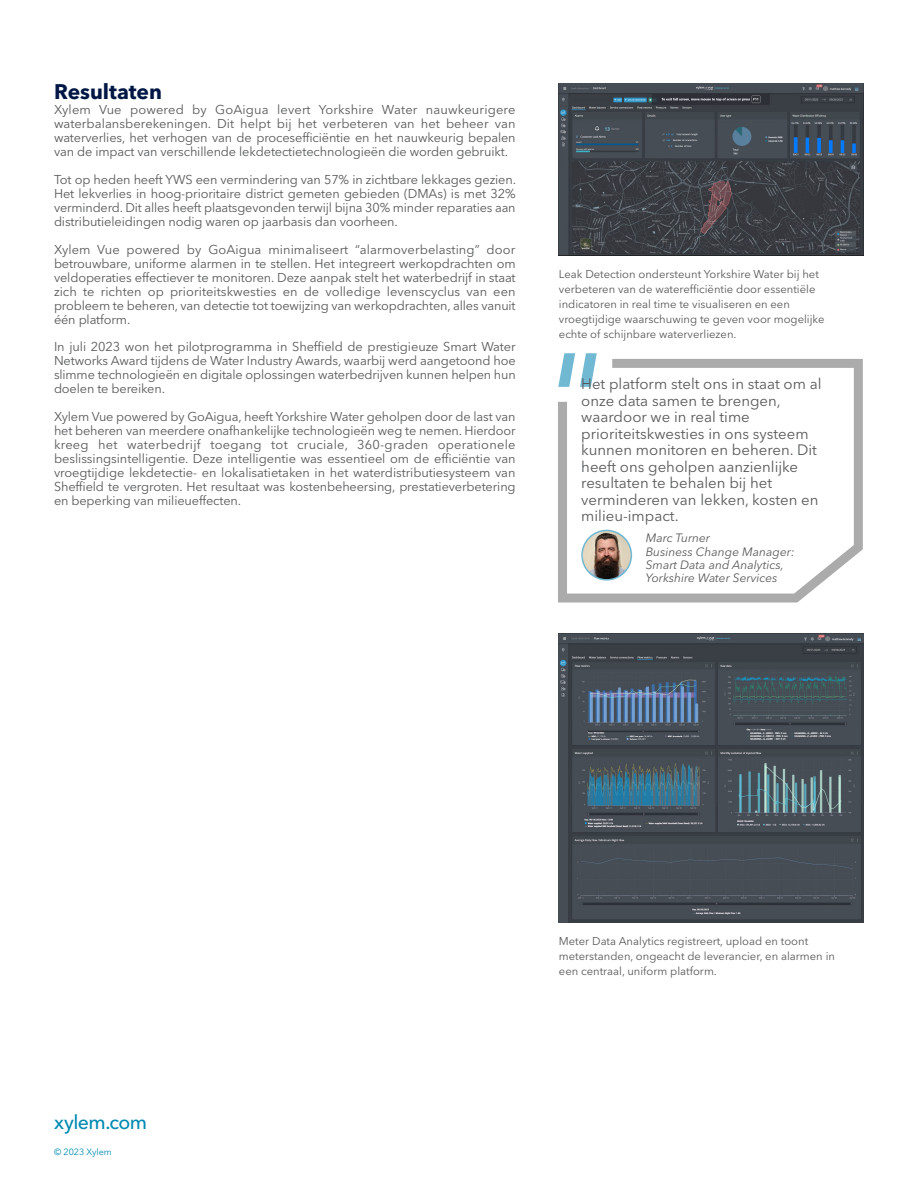
<style>
.page{position:relative;width:918px;height:1188px;background:#fff}
.page>*{position:absolute;margin:0;border:0;box-sizing:border-box;transform-origin:0 0}
.t1{font:italic 500 135px "Avenir Next";color:#71b9d3}
.Body_text{font:700 21px "Avenir Next LT Pro";color:#001745}
.Basic_Formatting{font:500 19.5px "Avenir Next LT Pro";letter-spacing:-.03em;color:#008ab2}
.Body_text-2{font:15px/16.5px "Avenir Next LT Pro";color:#58595b}
.Body_text-3{font:12.75px/14px "Avenir Next LT Pro";letter-spacing:-.01em;color:#58595b;text-align:justify}
.Body_text-4{font:italic 12px "Avenir Next LT Pro";color:#58595b}
.small_body_text{font:11.25px/15px "Avenir Next LT Pro";color:#58595b}
.Legal_text{font:9px "Avenir Next LT Pro";color:#008ab2}
</style>
<div class="page">
<img style="left:559px;top:83px;width:305px;height:172px">
<img style="left:559px;top:634px;width:305px;height:289px">
<svg style="left:558px;top:359px;width:305px;height:244px"></svg>
<img style="left:583px;top:530px;width:48px;height:50px">
<div style="left:581px;top:530px;width:51px;height:51px;border:2px solid #71b9d3;border-radius:50%"></div>
<p class="Body_text" style="left:54px;top:79px;width:110px">Resultaten</p>
<p class="Body_text-3" style="left:54px;top:103px;width:463px">Xylem Vue powered by GoAigua levert Yorkshire Water nauwkeurigere waterbalansberekeningen. Dit helpt bij het verbeteren van het beheer van waterverlies, het verhogen van de procesefficiëntie en het nauwkeurig bepalen van de impact van verschillende lekdetectietechnologieën die worden gebruikt.</p>
<p class="Body_text-3" style="left:54px;top:173px;width:464px">Tot op heden heeft YWS een vermindering van 57% in zichtbare lekkages gezien.<br>Het lekverlies in hoog-prioritaire district gemeten gebieden (DMAs) is met 32% verminderd. Dit alles heeft plaatsgevonden terwijl bijna 30% minder reparaties aan distributieleidingen nodig waren op jaarbasis dan voorheen.</p>
<p class="Body_text-3" style="left:54px;top:242px;width:463px">Xylem Vue powered by GoAigua minimaliseert “alarmoverbelasting” door betrouwbare, uniforme alarmen in te stellen. Het integreert werkopdrachten om veldoperaties effectiever te monitoren. Deze aanpak stelt het waterbedrijf in staat zich te richten op prioriteitskwesties en de volledige levenscyclus van een probleem te beheren, van detectie tot toewijzing van werkopdrachten, alles vanuit één platform.</p>
<p class="Body_text-3" style="left:54px;top:340px;width:463px">In juli 2023 won het pilotprogramma in Sheffield de prestigieuze Smart Water Networks Award tijdens de Water Industry Awards, waarbij werd aangetoond hoe slimme technologieën en digitale oplossingen waterbedrijven kunnen helpen hun doelen te bereiken.</p>
<p class="Body_text-3" style="left:54px;top:409px;width:463px">Xylem Vue powered by GoAigua, heeft Yorkshire Water geholpen door de last van het beheren van meerdere onafhankelijke technologieën weg te nemen. Hierdoor kreeg het waterbedrijf toegang tot cruciale, 360-graden operationele beslissingsintelligentie. Deze intelligentie was essentieel om de efficiëntie van vroegtijdige lekdetectie- en lokalisatietaken in het waterdistributiesysteem van Sheffield te vergroten. Het resultaat was kostenbeheersing, prestatieverbetering en beperking van milieueffecten.</p>
<p class="small_body_text" style="left:559px;top:266px;width:267px">Leak Detection ondersteunt Yorkshire Water bij het verbeteren van de waterefficiëntie door essentiële indicatoren in real time te visualiseren en een vroegtijdige waarschuwing te geven voor mogelijke echte of schijnbare waterverliezen.</p>
<p class="t1" style="left:544px;top:287px;width:59px">"</p>
<p class="Body_text-2" style="left:581px;top:376px;width:242px">Het platform stelt ons in staat om al onze data samen te brengen, waardoor we in real time prioriteitskwesties in ons systeem kunnen monitoren en beheren. Dit heeft ons geholpen aanzienlijke resultaten te behalen bij het verminderen van lekken, kosten en milieu-impact.</p>
<p class="Body_text-4" style="left:646px;top:531px;width:66px">Marc Turner</p>
<p class="Body_text-4" style="left:646px;top:544px;width:150px">Business Change Manager:</p>
<p class="Body_text-4" style="left:646px;top:557px;width:140px">Smart Data and Analytics,</p>
<p class="Body_text-4" style="left:646px;top:571px;width:133px">Yorkshire Water Services</p>
<p class="Basic_Formatting" style="left:54px;top:1110px;width:95px">xylem.com</p>
<p class="Legal_text" style="left:54px;top:1147px;width:59px">© 2023 Xylem</p>
<p class="small_body_text" style="left:559px;top:934px;width:278px">Meter Data Analytics registreert, upload en toont meterstanden, ongeacht de leverancier, en alarmen in een centraal, uniform platform.</p>
</div>
